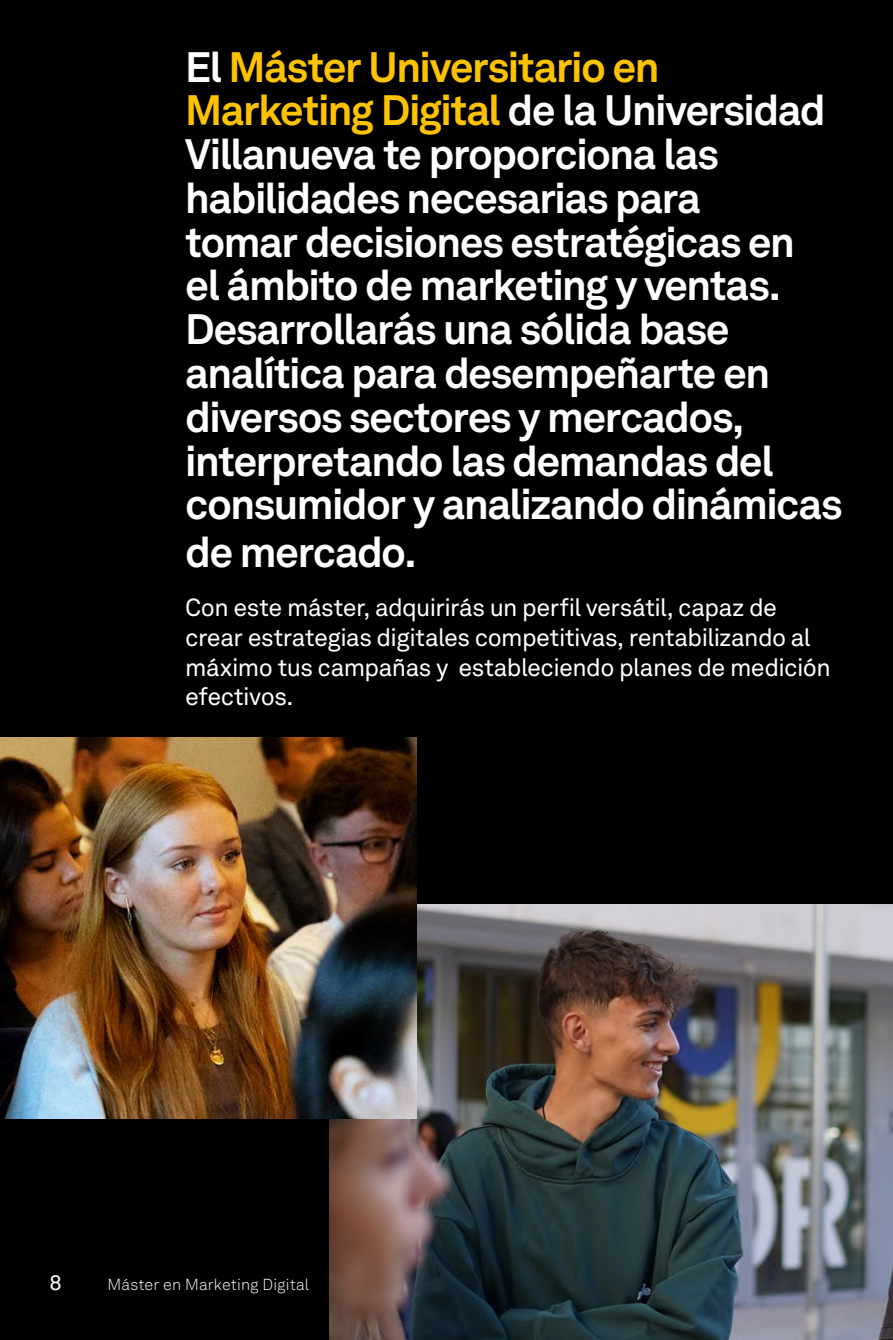
<style>
.page{position:relative;width:893px;height:1340px;background:#fff}
.page>*{position:absolute;margin:0;border:0;box-sizing:border-box;transform-origin:0 0}
.t1{font:700 42px/44.1px "Akkurat LL";letter-spacing:-.035em;color:#fff}
.t2{font:24.5px/29.8px "Akkurat LL";letter-spacing:-.025em;color:#fff}
.t3{font:21px "Akkurat LL";color:#fff}
.t4{font:300 15.75px "Akkurat LL";letter-spacing:.01em;color:#fff}
.s1{color:#fdc300}
</style>
<div class="page">
<div style="left:0;top:0;width:893px;height:1339px;background:#000"></div>
<img style="left:330px;top:904px;width:563px;height:435px">
<img style="left:0;top:737px;width:416px;height:381px">
<p class="t1" style="left:185px;top:42px;width:659px">El <span class="s1">Máster Universitario en<br>Marketing Digital</span> de la Universidad<br>Villanueva te proporciona las habilidades necesarias para<br>tomar decisiones estratégicas en<br>el ámbito de marketing y ventas.<br>Desarrollarás una sólida base analítica para desempeñarte en diversos sectores y mercados, interpretando las demandas del consumidor y analizando dinámicas de mercado.</p>
<p class="t2" style="left:185px;top:591px;width:647px">Con este máster, adquirirás un perfil versátil, capaz de crear estrategias digitales competitivas, rentabilizando al máximo tus campañas y estableciendo planes de medición efectivos.</p>
<p class="t3" style="left:50px;top:1267px;width:14px">8</p>
<p class="t4" style="left:108px;top:1273px;width:203px">Máster en Marketing Digital</p>
</div>
